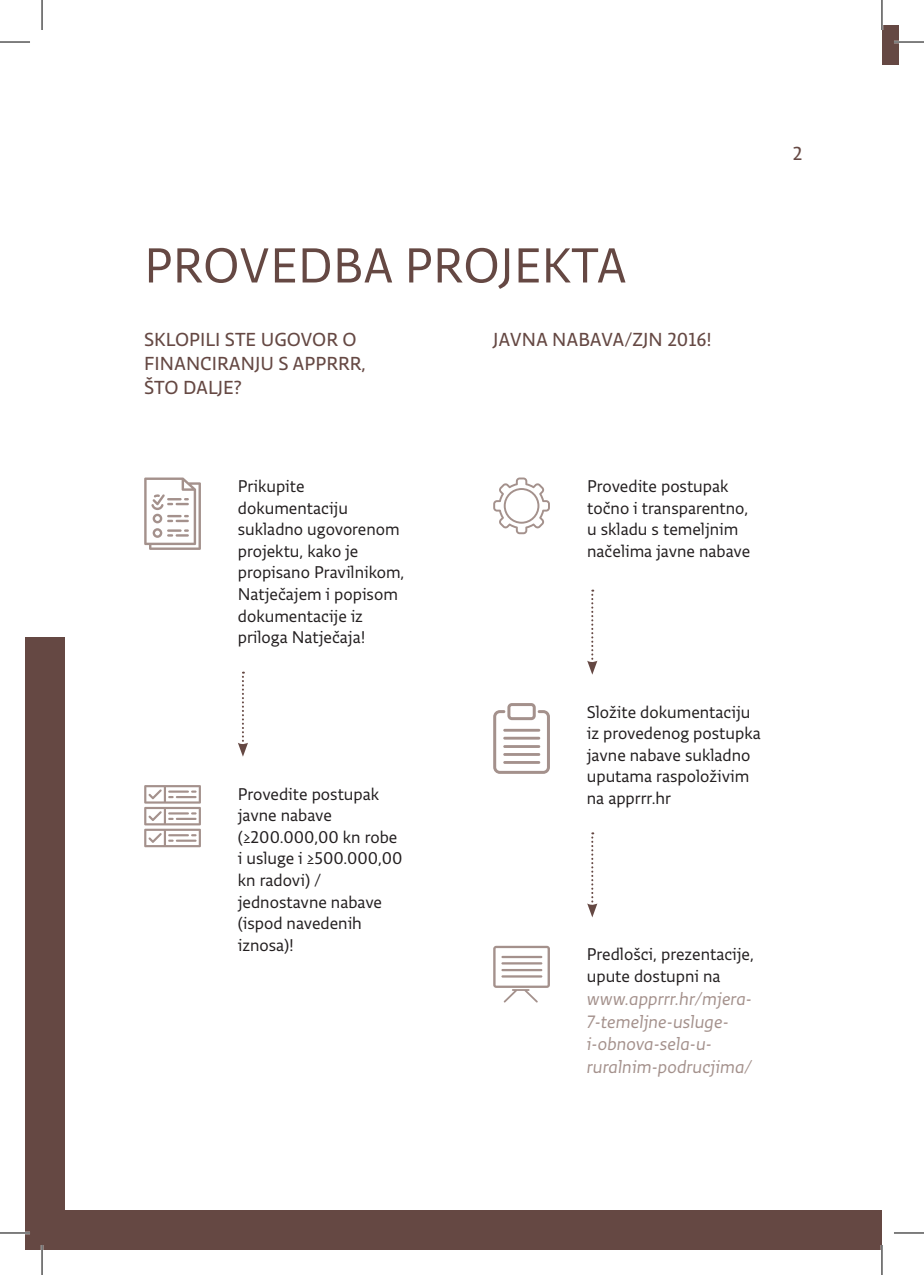
<style>
.page{position:relative;width:924px;height:1275px;background:#fff}
.page>*{position:absolute;margin:0;border:0;box-sizing:border-box;transform-origin:0 0}
.t1{font:300 52px "Vlada RH Sans";color:#654843}
.t2{font:20px/24px "Vlada RH Sans";color:#654843}
.t3{font:italic 300 19px/22.8px "Vlada RH Sans";color:#a4918c}
.t4{font:300 18px/21.6px "Vlada RH Sans";color:#231f20}
</style>
<div class="page">
<div style="left:881px;top:25px;width:17px;height:40px;background:#654843"></div>
<div style="left:25px;top:1210px;width:856px;height:40px;background:#654843"></div>
<div style="left:25px;top:637px;width:40px;height:613px;background:#654843"></div>
<svg style="left:144px;top:785px;width:57px;height:62px"></svg>
<svg style="left:144px;top:477px;width:57px;height:73px"></svg>
<svg style="left:493px;top:477px;width:56px;height:57px"></svg>
<svg style="left:493px;top:703px;width:56px;height:71px"></svg>
<svg style="left:493px;top:945px;width:56px;height:57px"></svg>
<hr style="left:501px;top:956px;width:41px;height:2px;background:#a4918c">
<hr style="left:501px;top:962px;width:41px;height:2px;background:#a4918c">
<hr style="left:501px;top:969px;width:41px;height:2px;background:#a4918c">
<hr style="left:501px;top:975px;width:41px;height:2px;background:#a4918c">
<svg style="left:587px;top:589px;width:10px;height:85px"></svg>
<svg style="left:587px;top:832px;width:10px;height:85px"></svg>
<svg style="left:238px;top:671px;width:10px;height:85px"></svg>
<hr style="left:893px;top:41px;width:30px;height:2px;background:#fff">
<hr style="left:0;top:1231px;width:30px;height:3px;background:#fff">
<hr style="left:41px;top:1245px;width:2px;height:30px;background:#fff">
<hr style="left:880px;top:1245px;width:2px;height:30px;background:#fff">
<hr style="left:0;top:42px;width:30px;height:1px;background:#000">
<hr style="left:893px;top:42px;width:30px;height:1px;background:#000">
<hr style="left:0;top:1232px;width:30px;height:1px;background:#000">
<hr style="left:893px;top:1232px;width:30px;height:1px;background:#000">
<hr style="left:42px;top:0;width:1px;height:30px;background:#000">
<hr style="left:42px;top:1245px;width:1px;height:30px;background:#000">
<hr style="left:881px;top:0;width:1px;height:30px;background:#000">
<hr style="left:881px;top:1245px;width:1px;height:30px;background:#000">
<p class="t2" style="left:792px;top:142px;width:11px">2</p>
<h1 class="t1" style="left:144px;top:237px;width:484px">PROVEDBA PROJEKTA</h1>
<p class="t2" style="left:144px;top:328px;width:223px">SKLOPILI STE UGOVOR O<br>FINANCIRANJU S APPRRR,<br>ŠTO DALJE?</p>
<p class="t2" style="left:493px;top:328px;width:220px">JAVNA NABAVA/ZJN 2016!</p>
<p class="t4" style="left:238px;top:475px;width:168px">Prikupite dokumentaciju sukladno ugovorenom projektu, kako je propisano Pravilnikom,<br>Natječajem i popisom dokumentacije iz priloga Natječaja!</p>
<p class="t4" style="left:587px;top:475px;width:164px">Provedite postupak točno i transparentno, u skladu s temeljnim načelima javne nabave</p>
<p class="t4" style="left:238px;top:783px;width:166px">Provedite postupak javne nabave (≥200.000,00 kn robe i usluge i ≥500.000,00 kn radovi) / jednostavne nabave (ispod navedenih iznosa)!</p>
<p class="t4" style="left:586px;top:701px;width:175px">Složite dokumentaciju iz provedenog postupka javne nabave sukladno uputama raspoloživim na apprrr.hr</p>
<p class="t4" style="left:586px;top:943px;width:168px">Predlošci, prezentacije, upute dostupni na</p>
<p class="t3" style="left:586px;top:987px;width:167px">www.apprrr.hr/mjera-<br>7-temeljne-usluge&shy;i-obnova-sela-u&shy;ruralnim-podrucjima/</p>
</div>
